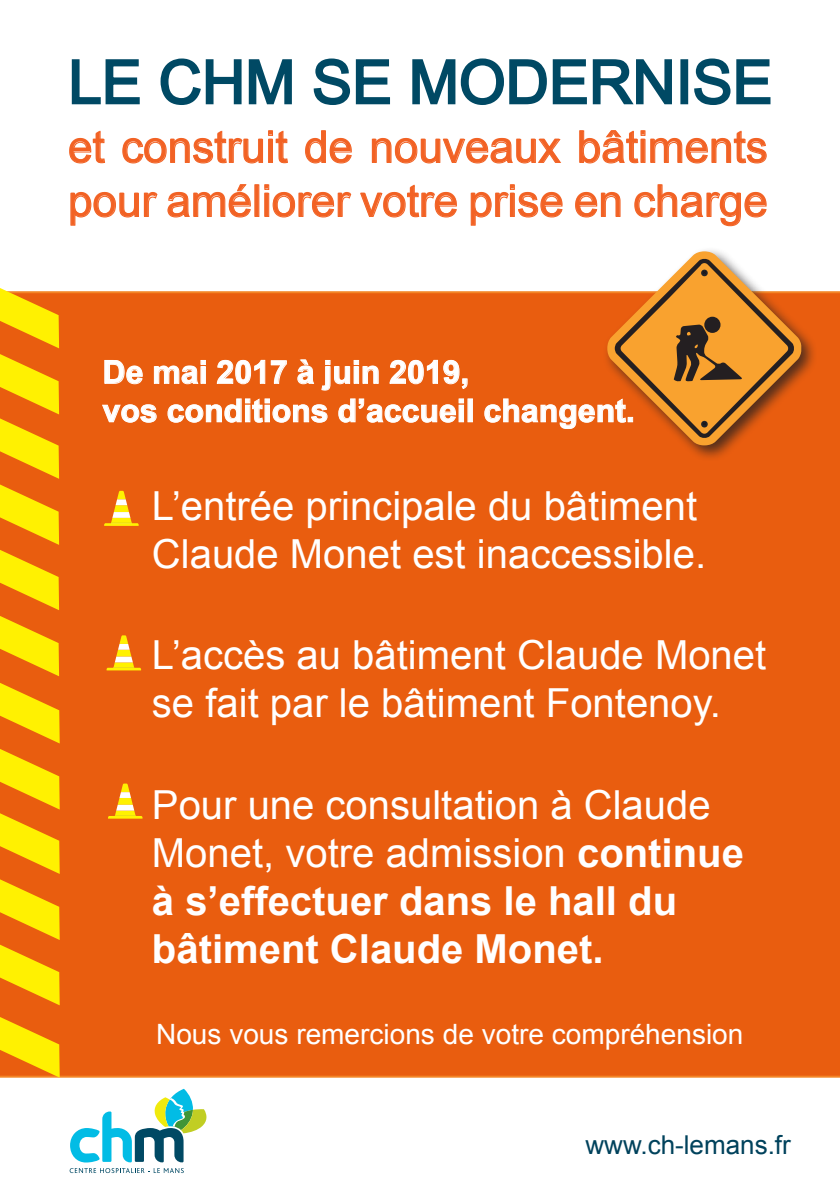
<style>
.page{position:relative;width:840px;height:1191px;background:#fff}
.page>*{position:absolute;margin:0;border:0;box-sizing:border-box;transform-origin:0 0}
.t1{font:60px "Arial";color:#004964}
.t2{font:44px/54px "Arial";color:#f26224}
.t3{font:40px/48px "Arial";color:#fff}
.t4{font:700 40px/48px "Arial";color:#fff}
.t5{font:700 32px/38.4px "Arial";color:#fff}
.t6{font:28px "Arial";color:#fff}
.t7{font:26px "Arial";color:#00425c}
.s1{font-weight:400}
</style>
<div class="page">
<div style="left:0;top:291px;width:839px;height:786px;background:#e95d0f"></div>
<svg style="left:0;top:288px;width:59px;height:60px;background:#f6b714"></svg>
<svg style="left:0;top:354px;width:59px;height:256px;background:#f4a807"></svg>
<svg style="left:0;top:616px;width:59px;height:60px;background:#f5ae07"></svg>
<svg style="left:0;top:683px;width:60px;height:60px;background:#f4ad07"></svg>
<svg style="left:0;top:749px;width:60px;height:256px;background:#f4a907"></svg>
<svg style="left:70px;top:1088px;width:137px;height:74px"></svg>
<svg style="left:70px;top:1168px;width:114px;height:5px"></svg>
<div style="left:602px;top:247px;width:215px;height:214px;background:#231f20;opacity:.75"></div>
<svg style="left:71px;top:59px;width:69px;height:46px"></svg>
<svg style="left:160px;top:58px;width:132px;height:47px"></svg>
<svg style="left:313px;top:58px;width:77px;height:47px"></svg>
<svg style="left:412px;top:58px;width:260px;height:47px"></svg>
<div style="left:680px;top:59px;width:7px;height:45px;border:2px solid #004964"></div>
<svg style="left:694px;top:58px;width:77px;height:47px"></svg>
<svg style="left:0;top:1017px;width:60px;height:60px;background:#f5ae07"></svg>
<svg style="left:104px;top:359px;width:39px;height:26px"></svg>
<svg style="left:153px;top:360px;width:52px;height:25px"></svg>
<svg style="left:216px;top:359px;width:71px;height:26px;background:#ec7b3c"></svg>
<svg style="left:297px;top:359px;width:17px;height:26px"></svg>
<svg style="left:321px;top:359px;width:58px;height:32px;background:#ec7837"></svg>
<svg style="left:389px;top:359px;width:79px;height:30px;background:#ec7838"></svg>
<svg style="left:102px;top:404px;width:55px;height:19px"></svg>
<svg style="left:167px;top:398px;width:161px;height:25px;background:#ed7d3f"></svg>
<svg style="left:337px;top:398px;width:126px;height:25px;background:#ed7c3d"></svg>
<svg style="left:483px;top:251px;width:317px;height:194px"></svg>
<svg style="left:69px;top:130px;width:36px;height:34px"></svg>
<svg style="left:122px;top:130px;width:166px;height:34px"></svg>
<svg style="left:305px;top:130px;width:47px;height:34px"></svg>
<svg style="left:371px;top:138px;width:190px;height:26px"></svg>
<svg style="left:579px;top:130px;width:187px;height:34px"></svg>
<svg style="left:70px;top:192px;width:88px;height:34px"></svg>
<svg style="left:167px;top:184px;width:84px;height:34px"></svg>
<svg style="left:264px;top:184px;width:88px;height:34px"></svg>
<svg style="left:360px;top:184px;width:97px;height:34px"></svg>
<svg style="left:470px;top:184px;width:93px;height:42px"></svg>
<svg style="left:575px;top:192px;width:45px;height:26px"></svg>
<svg style="left:634px;top:184px;width:132px;height:43px"></svg>
<svg style="left:104px;top:491px;width:35px;height:35px"></svg>
<svg style="left:106px;top:635px;width:35px;height:35px"></svg>
<svg style="left:108px;top:783px;width:34px;height:35px"></svg>
<p class="t1" style="left:68px;top:43px;width:705px">LE CHM SE MODERNISE</p>
<p class="t2" style="left:68px;top:120px;width:701px">et construit de nouveaux bâtiments pour améliorer votre prise en charge</p>
<p class="t5" style="left:102px;top:354px;width:533px">De mai 2017 à juin 2019,<br>vos conditions d’accueil changent.</p>
<p class="t3" style="left:152px;top:482px;width:555px">L’entrée principale du bâtiment<br>Claude Monet est inaccessible.</p>
<p class="t3" style="left:152px;top:631px;width:615px">L’accès au bâtiment Claude Monet se fait par le bâtiment Fontenoy.</p>
<p class="t4" style="left:152px;top:782px;width:593px"><span class="s1">Pour une consultation à Claude<br>Monet, votre admission</span> continue à s’effectuer dans le hall du bâtiment Claude Monet.</p>
<p class="t6" style="left:156px;top:1015px;width:588px">Nous vous remercions de votre compréhension</p>
<p class="t7" style="left:585px;top:1128px;width:207px">www.ch-lemans.fr</p>
</div>
